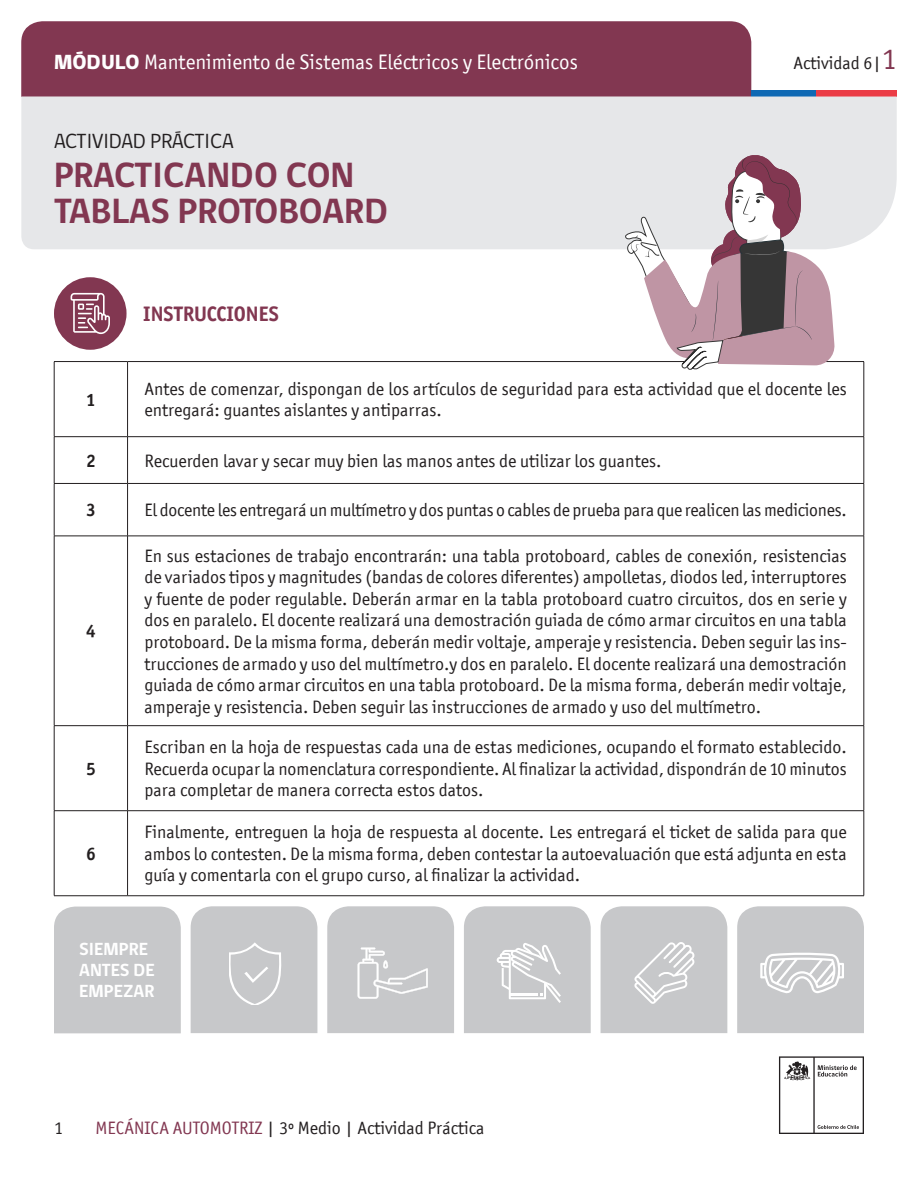
<style>
.page{position:relative;width:918px;height:1188px;background:#fff}
.page>*{position:absolute;margin:0;border:0;box-sizing:border-box;transform-origin:0 0}
.t1{font:700 36px "gob CL";color:#823751}
.t2{font:21px "Officina San ITC";color:#fff}
.t3{font:21px "gob CL";color:#231f20}
.t4{font:700 21px "Officina San ITC";color:#823751}
.t5{font:18px/21.6px "Officina San ITC";color:#231f20;text-align:justify}
.t6{font:700 18px/21px "gob CL";color:#fff}
.t7{font:700 18px "Officina San ITC";color:#231f20}
.s1{font-family:"gob CL";font-weight:800}
.s2{font-size:30px;color:#823751}
.s3{color:#823751}
</style>
<div class="page">
<svg style="left:779px;top:1056px;width:85px;height:78px"></svg>
<div style="left:21px;top:21px;width:730px;height:76px;background:#823751"></div>
<div style="left:751px;top:90px;width:65px;height:7px;background:#0f69b4"></div>
<div style="left:816px;top:90px;width:81px;height:7px;background:#eb3c46"></div>
<div style="left:21px;top:97px;width:876px;height:152px;background:#e6e7e9"></div>
<div style="left:54px;top:277px;width:73px;height:73px;background:#823751;border-radius:50%"></div>
<svg style="left:71px;top:293px;width:39px;height:41px"></svg>
<hr style="left:54px;top:361px;width:74px;height:1px;background:#231f20">
<hr style="left:54px;top:362px;width:1px;height:74px;background:#231f20">
<hr style="left:128px;top:361px;width:736px;height:1px;background:#231f20">
<hr style="left:127px;top:362px;width:1px;height:74px;background:#231f20">
<hr style="left:864px;top:362px;width:1px;height:74px;background:#231f20">
<hr style="left:54px;top:436px;width:74px;height:1px;background:#231f20">
<hr style="left:54px;top:437px;width:1px;height:46px;background:#231f20">
<hr style="left:128px;top:436px;width:736px;height:1px;background:#231f20">
<hr style="left:127px;top:437px;width:1px;height:46px;background:#231f20">
<hr style="left:864px;top:437px;width:1px;height:46px;background:#231f20">
<hr style="left:54px;top:483px;width:74px;height:1px;background:#231f20">
<hr style="left:54px;top:484px;width:1px;height:52px;background:#231f20">
<hr style="left:128px;top:483px;width:736px;height:1px;background:#231f20">
<hr style="left:127px;top:484px;width:1px;height:52px;background:#231f20">
<hr style="left:864px;top:484px;width:1px;height:52px;background:#231f20">
<hr style="left:54px;top:536px;width:74px;height:1px;background:#231f20">
<hr style="left:54px;top:536px;width:1px;height:189px;background:#231f20">
<hr style="left:128px;top:536px;width:736px;height:1px;background:#231f20">
<hr style="left:127px;top:536px;width:1px;height:189px;background:#231f20">
<hr style="left:864px;top:536px;width:1px;height:189px;background:#231f20">
<hr style="left:54px;top:725px;width:74px;height:1px;background:#231f20">
<hr style="left:54px;top:726px;width:1px;height:85px;background:#231f20">
<hr style="left:128px;top:725px;width:736px;height:1px;background:#231f20">
<hr style="left:127px;top:726px;width:1px;height:85px;background:#231f20">
<hr style="left:864px;top:726px;width:1px;height:85px;background:#231f20">
<hr style="left:54px;top:810px;width:74px;height:1px;background:#231f20">
<hr style="left:54px;top:811px;width:1px;height:85px;background:#231f20">
<hr style="left:128px;top:810px;width:736px;height:1px;background:#231f20">
<hr style="left:127px;top:811px;width:1px;height:85px;background:#231f20">
<hr style="left:864px;top:811px;width:1px;height:85px;background:#231f20">
<hr style="left:54px;top:895px;width:74px;height:1px;background:#231f20">
<hr style="left:128px;top:895px;width:736px;height:1px;background:#231f20">
<div style="left:54px;top:907px;width:127px;height:126px;background:#c7c8ca"></div>
<svg style="left:737px;top:906px;width:127px;height:127px"></svg>
<svg style="left:601px;top:906px;width:126px;height:127px"></svg>
<svg style="left:464px;top:906px;width:127px;height:127px"></svg>
<svg style="left:327px;top:906px;width:127px;height:127px"></svg>
<div style="left:191px;top:906px;width:126px;height:127px;background:#c7c8ca"></div>
<svg style="left:625px;top:154px;width:210px;height:216px"></svg>
<p class="t2" style="left:54px;top:50px;width:525px"><span class="s1">MÓDULO</span> Mantenimiento de Sistemas Eléctricos y Electrónicos</p>
<p class="t3" style="left:54px;top:127px;width:181px">ACTIVIDAD PRÁCTICA</p>
<p class="t1" style="left:54px;top:150px;width:302px">PRACTICANDO CON</p>
<p class="t1" style="left:54px;top:186px;width:336px">TABLAS PROTOBOARD</p>
<p class="t4" style="left:143px;top:301px;width:137px">INSTRUCCIONES</p>
<p class="t5" style="left:794px;top:52px;width:105px">Actividad 6|<span class="s2">1</span></p>
<p class="t7" style="left:86px;top:388px;width:11px">1</p>
<p class="t5" style="left:145px;top:378px;width:704px">Antes de comenzar, dispongan de los artículos de seguridad para esta actividad que el docente les entregará: guantes aislantes y antiparras.</p>
<p class="t7" style="left:86px;top:449px;width:11px">2</p>
<p class="t5" style="left:145px;top:450px;width:518px">Recuerden lavar y secar muy bien las manos antes de utilizar los guantes.</p>
<p class="t7" style="left:86px;top:499px;width:11px">3</p>
<p class="t5" style="left:145px;top:499px;width:704px">El docente les entregará un multímetro y dos puntas o cables de prueba para que realicen las mediciones.</p>
<p class="t7" style="left:86px;top:620px;width:11px">4</p>
<p class="t7" style="left:86px;top:757px;width:11px">5</p>
<p class="t7" style="left:86px;top:842px;width:11px">6</p>
<p class="t5" style="left:145px;top:545px;width:704px">En sus estaciones de trabajo encontrarán: una tabla protoboard, cables de conexión, resistencias de variados tipos y magnitudes (bandas de colores diferentes) ampolletas, diodos led, interruptores y fuente de poder regulable. Deberán armar en la tabla protoboard cuatro circuitos, dos en serie y dos en paralelo. El docente realizará una demostración guiada de cómo armar circuitos en una tabla protoboard. De la misma forma, deberán medir voltaje, amperaje y resistencia. Deben seguir las ins&shy;trucciones de armado y uso del multímetro.y dos en paralelo. El docente realizará una demostración guiada de cómo armar circuitos en una tabla protoboard. De la misma forma, deberán medir voltaje, amperaje y resistencia. Deben seguir las instrucciones de armado y uso del multímetro.</p>
<p class="t5" style="left:145px;top:736px;width:704px">Escriban en la hoja de respuestas cada una de estas mediciones, ocupando el formato establecido.<br>Recuerda ocupar la nomenclatura correspondiente. Al finalizar la actividad, dispondrán de 10 minutos para completar de manera correcta estos datos.</p>
<p class="t5" style="left:145px;top:821px;width:704px">Finalmente, entreguen la hoja de respuesta al docente. Les entregará el ticket de salida para que ambos lo contesten. De la misma forma, deben contestar la autoevaluación que está adjunta en esta guía y comentarla con el grupo curso, al finalizar la actividad.</p>
<p class="t6" style="left:79px;top:939px;width:71px">SIEMPRE</p>
<p class="t6" style="left:79px;top:960px;width:77px">ANTES DE<br>EMPEZAR</p>
<p class="t5" style="left:54px;top:1117px;width:10px">1</p>
<p class="t5" style="left:95px;top:1117px;width:391px"><span class="s3">MECÁNICA AUTOMOTRIZ</span> | 3º Medio | Actividad Práctica</p>
</div>
